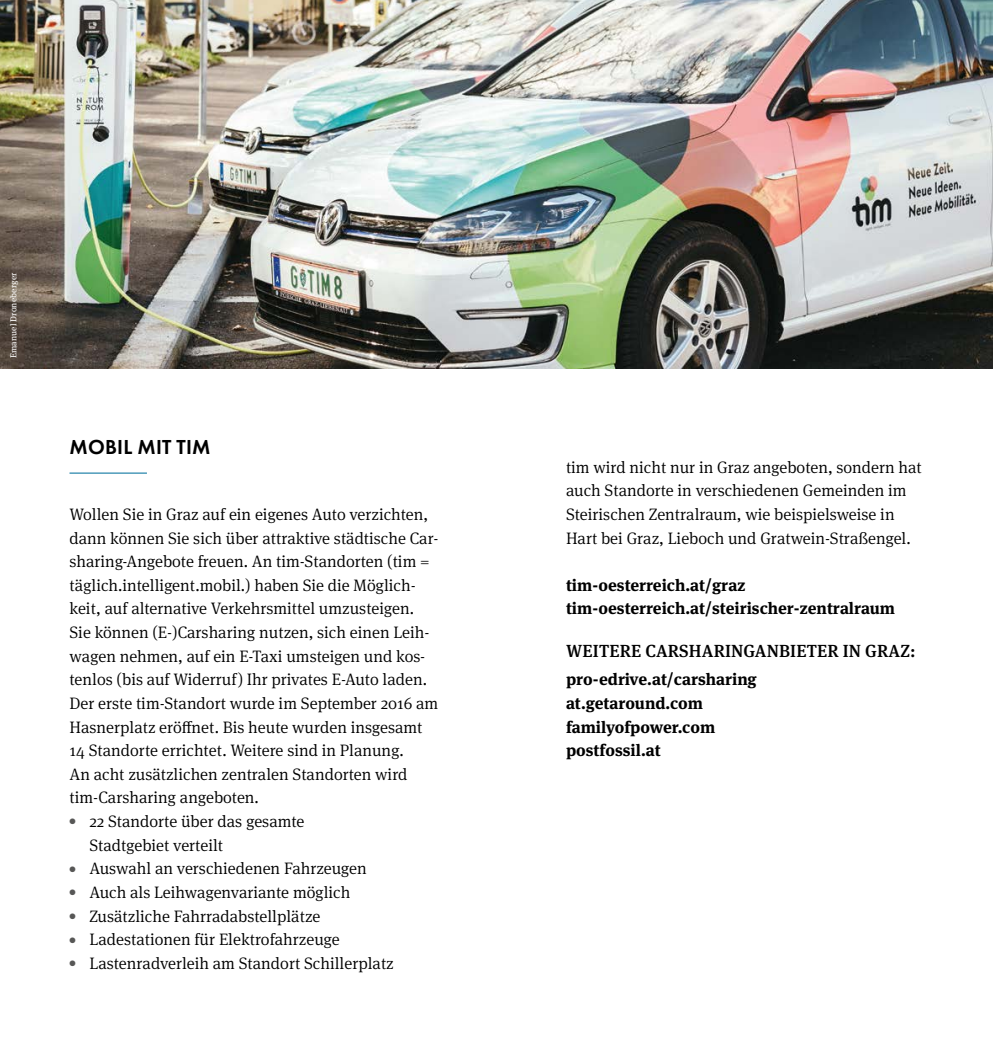
<style>
.page{position:relative;width:993px;height:1042px;background:#fff}
.page>*{position:absolute;margin:0;border:0;box-sizing:border-box;transform-origin:0 0}
.Überschrift_Ebene_2_H1{font:600 21px "Futura PT";letter-spacing:.01em;color:#000}
.Zwischentitel_H2{font:500 17.5px "Meta Serif Pro";letter-spacing:.01em;color:#000}
.Fliesstext_Flattersatz_P{font:300 16.62px/23.6px "Meta Serif Pro";color:#000}
.Fliesstext_Flattersatz_P-2{font:700 16.62px "Meta Serif Pro";color:#000}
.t1{font:8.75px "Meta Serif Pro";letter-spacing:.02em;color:#fff}
</style>
<div class="page">
<hr style="left:69px;top:472px;width:78px;height:2px;background:#00709c">
<img style="left:0;top:0;width:992px;height:368px">
<p class="t1" style="left:7px;top:358px;width:87px;rotate:-90deg">Emanuel Droneberger</p>
<h1 class="Überschrift_Ebene_2_H1" style="left:70px;top:433px;width:142px">MOBIL MIT TIM</h1>
<p class="Fliesstext_Flattersatz_P" style="left:69px;top:501px;width:370px">Wollen Sie in Graz auf ein eigenes Auto verzichten, dann können Sie sich über attraktive städtische Car&shy;sharing-Angebote freuen. An tim-Standorten (tim = täglich.intelligent.mobil.) haben Sie die Möglich&shy;keit, auf alternative Verkehrsmittel umzusteigen.<br>Sie können (E-)Carsharing nutzen, sich einen Leih&shy;wagen nehmen, auf ein E-Taxi umsteigen und kos&shy;tenlos (bis auf Widerruf) Ihr privates E-Auto laden.<br>Der erste tim-Standort wurde im September 2016 am Hasnerplatz eröffnet. Bis heute wurden insgesamt 14 Standorte errichtet. Weitere sind in Planung.<br>An acht zusätzlichen zentralen Standorten wird tim-Carsharing angeboten.</p>
<p class="Fliesstext_Flattersatz_P" style="left:89px;top:809px;width:217px;text-indent:-20px"><sup>●</sup> 22 Standorte über das gesamte<br>Stadtgebiet verteilt</p>
<p class="Fliesstext_Flattersatz_P" style="left:69px;top:856px;width:299px"><sup>●</sup> Auswahl an verschiedenen Fahrzeugen</p>
<p class="Fliesstext_Flattersatz_P" style="left:69px;top:879px;width:282px"><sup>●</sup> Auch als Leihwagenvariante möglich</p>
<p class="Fliesstext_Flattersatz_P" style="left:69px;top:903px;width:252px"><sup>●</sup> Zusätzliche Fahrradabstellplätze</p>
<p class="Fliesstext_Flattersatz_P" style="left:69px;top:927px;width:271px"><sup>●</sup> Ladestationen für Elektrofahrzeuge</p>
<p class="Fliesstext_Flattersatz_P" style="left:69px;top:950px;width:325px"><sup>●</sup> Lastenradverleih am Standort Schillerplatz</p>
<p class="Fliesstext_Flattersatz_P" style="left:566px;top:454px;width:357px">tim wird nicht nur in Graz angeboten, sondern hat auch Standorte in verschiedenen Gemeinden im Steirischen Zentralraum, wie beispielsweise in Hart bei Graz, Lieboch und Gratwein-Straßengel.</p>
<p class="Fliesstext_Flattersatz_P-2" style="left:566px;top:572px;width:181px">tim-oesterreich.at/graz</p>
<p class="Fliesstext_Flattersatz_P-2" style="left:566px;top:595px;width:330px">tim-oesterreich.at/steirischer-zentralraum</p>
<h2 class="Zwischentitel_H2" style="left:566px;top:637px;width:351px">WEITERE CARSHARINGANBIETER IN GRAZ:</h2>
<p class="Fliesstext_Flattersatz_P-2" style="left:566px;top:666px;width:192px">pro-edrive.at/carsharing</p>
<p class="Fliesstext_Flattersatz_P-2" style="left:566px;top:690px;width:138px">at.getaround.com</p>
<p class="Fliesstext_Flattersatz_P-2" style="left:566px;top:713px;width:151px">familyofpower.com</p>
<p class="Fliesstext_Flattersatz_P-2" style="left:566px;top:737px;width:96px">postfossil.at</p>
</div>
